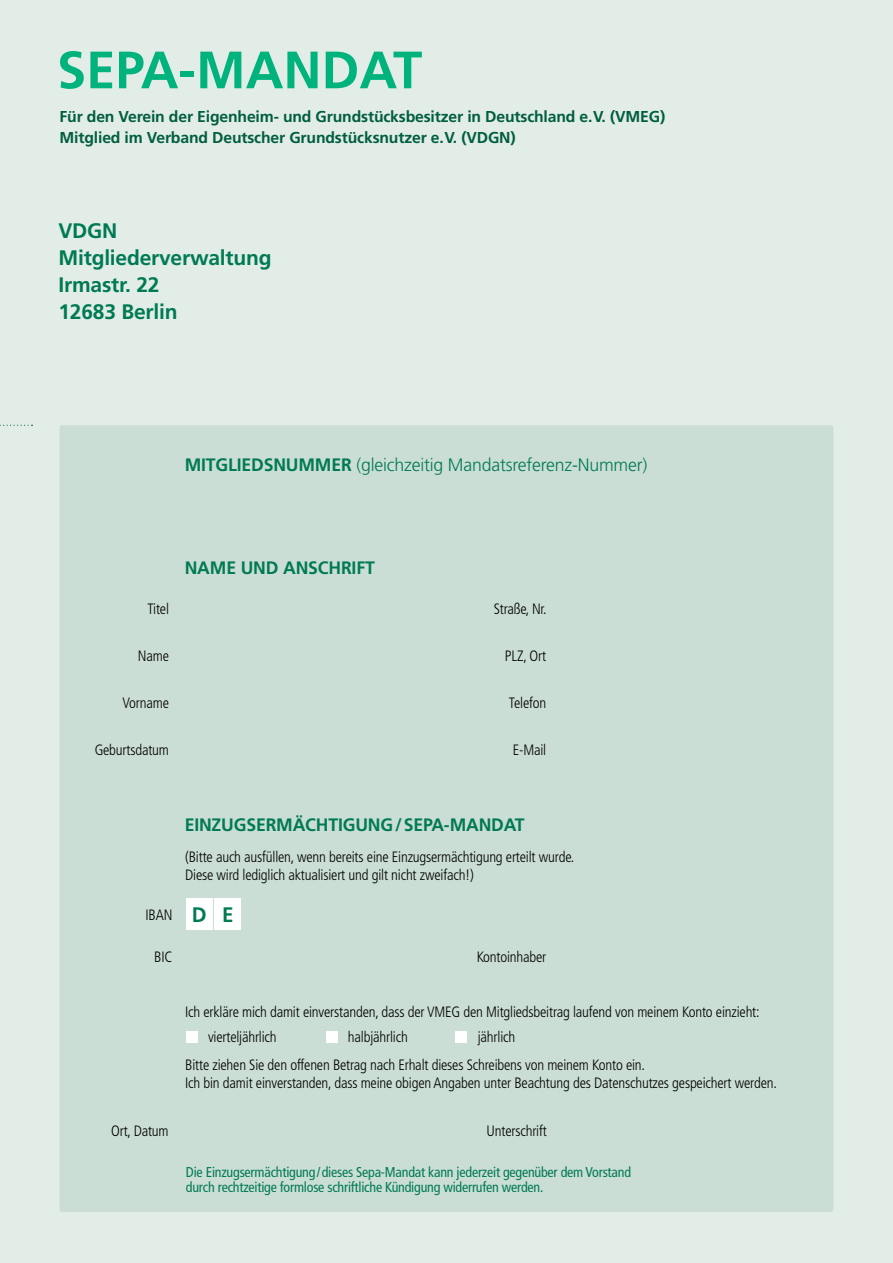
<style>
.page{position:relative;width:893px;height:1263px;background:#e3ede8}
.page>*{position:absolute;margin:0;border:0;box-sizing:border-box;transform-origin:0 0}
.FRUTIGER_H1_bold_32{font:700 52.5px "Frutiger LT Pro";color:#00b37d}
.einleitend_14{font:700 21px "Frutiger LT Pro";letter-spacing:-.01em;color:#007a54}
.einleitend_14-2{font:300 18px "Frutiger LT Pro";letter-spacing:-.01em;color:#007a54}
.einleitend_14-3{font:700 18px "Frutiger LT Pro";letter-spacing:-.01em;color:#007a54}
.einleitend_14-4{font:700 15.75px "Frutiger LT Pro";letter-spacing:-.01em;color:#005e3f}
.Fließtext_Frutiger_LT_Pro{font:300 condensed 15px/18px "Frutiger LT Pro";letter-spacing:-.01em;color:#000}
.Fließtext_Frutiger_LT_Pro-2{font:condensed 14.25px "Frutiger LT Pro";letter-spacing:-.015em;color:#007a54}
.s1{font-weight:700}
</style>
<div class="page">
<div style="left:60px;top:425px;width:773px;height:787px;background:#c9ddd3;border-radius:2px"></div>
<svg style="left:0;top:425px;width:33px;height:1px"></svg>
<div style="left:186px;top:1031px;width:11px;height:11px;background:#fff"></div>
<div style="left:326px;top:1031px;width:11px;height:11px;background:#fff"></div>
<div style="left:455px;top:1031px;width:12px;height:11px;background:#fff"></div>
<div style="left:186px;top:898px;width:26px;height:32px;background:#fff"></div>
<div style="left:215px;top:898px;width:26px;height:32px;background:#fff"></div>
<p class="FRUTIGER_H1_bold_32" style="left:57px;top:39px;width:367px">SEPA-MANDAT</p>
<p class="einleitend_14-4" style="left:60px;top:107px;width:607px">Für den Verein der Eigenheim- und Grundstücksbesitzer in Deutschland e.V. (VMEG)</p>
<p class="einleitend_14-4" style="left:60px;top:128px;width:458px">Mitglied im Verband Deutscher Grundstücksnutzer e.V. (VDGN)</p>
<p class="einleitend_14" style="left:59px;top:218px;width:60px">VDGN</p>
<p class="einleitend_14" style="left:59px;top:245px;width:215px">Mitgliederverwaltung</p>
<p class="einleitend_14" style="left:59px;top:272px;width:103px">Irmastr. 22</p>
<p class="einleitend_14" style="left:59px;top:299px;width:121px">12683 Berlin</p>
<p class="einleitend_14-2" style="left:185px;top:454px;width:464px"><span class="s1">MITGLIEDSNUMMER</span> (gleichzeitig Mandatsreferenz-Nummer)</p>
<p class="einleitend_14-3" style="left:185px;top:557px;width:192px">NAME UND ANSCHRIFT</p>
<p class="Fließtext_Frutiger_LT_Pro" style="left:148px;top:600px;width:23px">Titel</p>
<p class="Fließtext_Frutiger_LT_Pro" style="left:494px;top:600px;width:54px">Straße, Nr.</p>
<p class="Fließtext_Frutiger_LT_Pro" style="left:138px;top:647px;width:33px">Name</p>
<p class="Fließtext_Frutiger_LT_Pro" style="left:505px;top:647px;width:43px">PLZ, Ort</p>
<p class="Fließtext_Frutiger_LT_Pro" style="left:122px;top:694px;width:48px">Vorname</p>
<p class="Fließtext_Frutiger_LT_Pro" style="left:95px;top:741px;width:76px">Geburtsdatum</p>
<p class="Fließtext_Frutiger_LT_Pro" style="left:509px;top:694px;width:39px">Telefon</p>
<p class="Fließtext_Frutiger_LT_Pro" style="left:513px;top:741px;width:35px">E-Mail</p>
<p class="einleitend_14-3" style="left:185px;top:813px;width:342px">EINZUGSERMÄCHTIGUNG/SEPA-MANDAT</p>
<p class="Fließtext_Frutiger_LT_Pro" style="left:185px;top:848px;width:391px">(Bitte auch ausfüllen, wenn bereits eine Einzugsermächtigung erteilt wurde.<br>Diese wird lediglich aktualisiert und gilt nicht zweifach!)</p>
<p class="Fließtext_Frutiger_LT_Pro" style="left:145px;top:906px;width:28px">IBAN</p>
<p class="einleitend_14" style="left:192px;top:902px;width:16px">D</p>
<p class="einleitend_14" style="left:222px;top:902px;width:13px">E</p>
<p class="Fließtext_Frutiger_LT_Pro" style="left:154px;top:948px;width:20px">BIC</p>
<p class="Fließtext_Frutiger_LT_Pro" style="left:477px;top:948px;width:71px">Kontoinhaber</p>
<p class="Fließtext_Frutiger_LT_Pro" style="left:185px;top:1003px;width:576px">Ich erkläre mich damit einverstanden, dass der VMEG den Mitgliedsbeitrag laufend von meinem Konto einzieht:</p>
<p class="Fließtext_Frutiger_LT_Pro" style="left:208px;top:1028px;width:70px">vierteljährlich</p>
<p class="Fließtext_Frutiger_LT_Pro" style="left:348px;top:1028px;width:61px">halbjährlich</p>
<p class="Fließtext_Frutiger_LT_Pro" style="left:478px;top:1028px;width:39px">jährlich</p>
<p class="Fließtext_Frutiger_LT_Pro" style="left:185px;top:1056px;width:461px">Bitte ziehen Sie den offenen Betrag nach Erhalt dieses Schreibens von meinem Konto ein.</p>
<p class="Fließtext_Frutiger_LT_Pro" style="left:185px;top:1074px;width:593px">Ich bin damit einverstanden, dass meine obigen Angaben unter Beachtung des Datenschutzes gespeichert werden.</p>
<p class="Fließtext_Frutiger_LT_Pro" style="left:111px;top:1122px;width:59px">Ort, Datum</p>
<p class="Fließtext_Frutiger_LT_Pro" style="left:487px;top:1122px;width:62px">Unterschrift</p>
<p class="Fließtext_Frutiger_LT_Pro-2" style="left:186px;top:1164px;width:447px">Die Einzugsermächtigung/dieses Sepa-Mandat kann jederzeit gegenüber dem Vorstand</p>
<p class="Fließtext_Frutiger_LT_Pro-2" style="left:186px;top:1179px;width:359px">durch rechtzeitige formlose schriftliche Kündigung widerrufen werden.</p>
</div>
